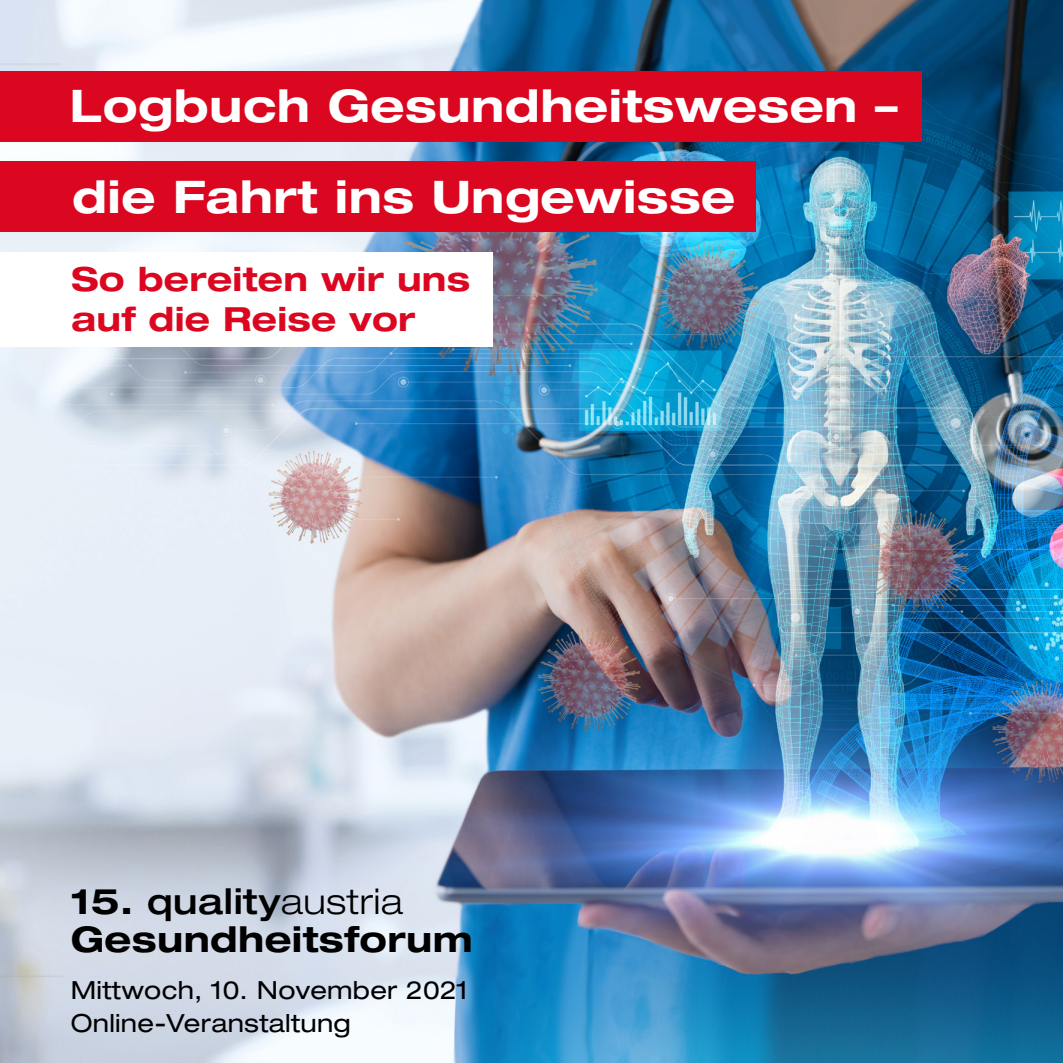
<style>
.page{position:relative;width:1063px;height:1063px;background:#fff}
.page>*{position:absolute;margin:0;border:0;box-sizing:border-box;transform-origin:0 0}
.t1{font:700 expanded 45px/90.8px "Helvetica Neue LT Pro";letter-spacing:.01em;color:#fff}
.t2{font:700 expanded 35.5px/38.2px "Helvetica Neue LT Pro";letter-spacing:.01em;color:#000}
.t3{font:700 expanded 33.25px/40px "Helvetica Neue LT Pro";letter-spacing:.01em;color:#db0720}
.t4{font:expanded 25px/33.2px "Helvetica Neue LT Pro";letter-spacing:.01em;color:#000}
.s1{font-weight:500}
.s2{font-weight:300}
</style>
<div class="page">
<img style="left:0;top:0;width:1063px;height:1063px">
<div style="left:0;top:71px;width:921px;height:71px;background:#db0720"></div>
<div style="left:0;top:161px;width:756px;height:71px;background:#db0720"></div>
<div style="left:0;top:252px;width:492px;height:94px;background:#fff"></div>
<h1 class="t1" style="left:70px;top:59px;width:829px">Logbuch Gesundheitswesen – die Fahrt ins Ungewisse</h1>
<h3 class="t3" style="left:71px;top:258px;width:401px">So bereiten wir uns auf die Reise vor</h3>
<h2 class="t2" style="left:71px;top:881px;width:403px">15. <span class="s1">quality</span><span class="s2">austria<br></span>Gesundheitsforum</h2>
<p class="t4" style="left:71px;top:973px;width:399px">Mittwoch, 10. November 2021<br>Online-Veranstaltung</p>
</div>
